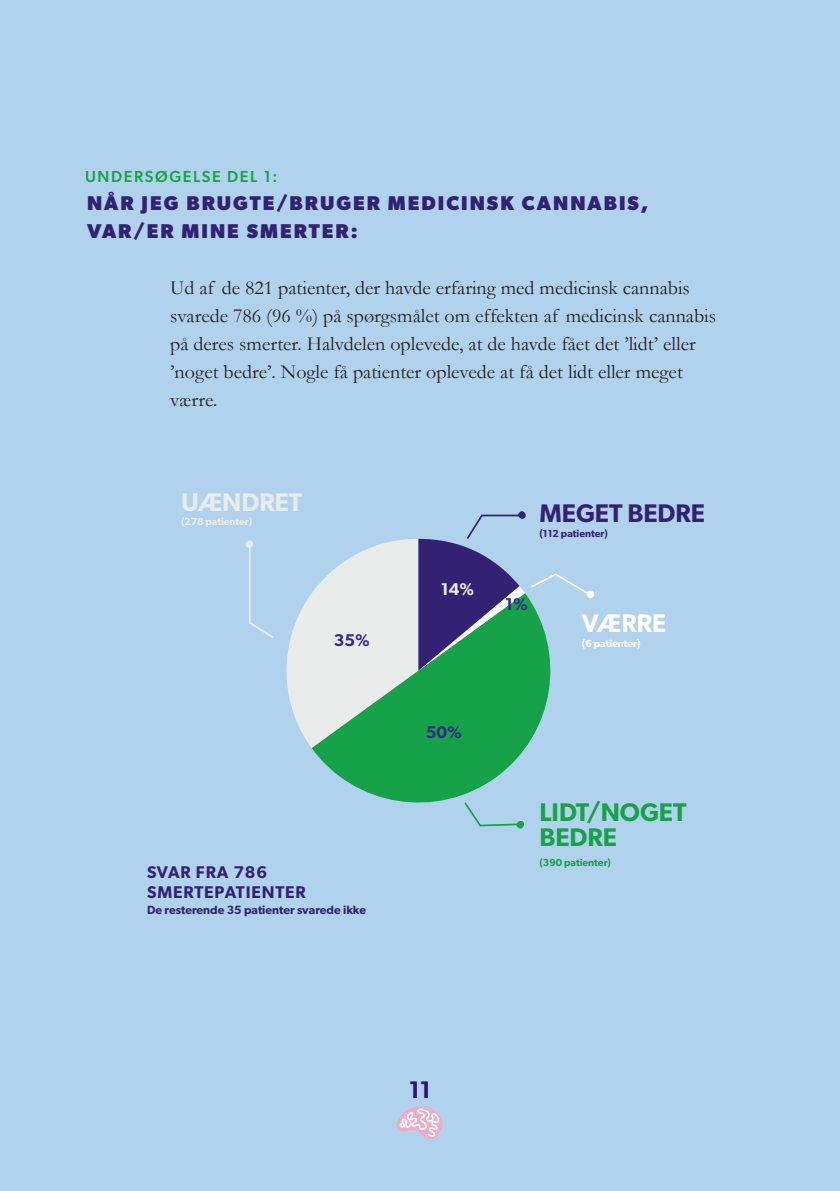
<style>
.page{position:relative;width:840px;height:1191px;background:#fff}
.page>*{position:absolute;margin:0;border:0;box-sizing:border-box;transform-origin:0 0}
.t1{font:25.6px/25.6px "Gibson Semi Bold 6";color:#16a248}
.t2{font:25.6px "Gibson Semi Bold 6";color:#332273}
.t3{font:25.6px "Gibson Semi Bold 6";color:#eaecec}
.t4{font:25.6px "Gibson Semi Bold 6";color:#fff}
.t5{font:600 24px "Gibson";color:#2e1478}
.t6{font:20px/28px "Garamond";color:#231f20}
.t7{font:700 20px/28px "Gibson";letter-spacing:.1em;color:#332273}
.t8{font:17px/20.4px "Gibson Semi Bold 6";letter-spacing:.05em;color:#332273}
.t9{font:17px "Gibson Semi Bold 6";color:#302c89}
.t10{font:17px "Gibson Semi Bold 6";color:#eaecec}
.t11{font:500 16px "Gibson";letter-spacing:.1em;color:#16a248}
.t12{font:12px "Gibson Semi Bold 6";color:#332273}
.t13{font:10.2px "Gibson Semi Bold 6";color:#332273}
.t14{font:10.2px "Gibson Semi Bold 6";color:#16a248}
.t15{font:10.2px "Gibson Semi Bold 6";color:#eaecec}
.t16{font:10.2px "Gibson Semi Bold 6";color:#fff}
</style>
<div class="page">
<div style="left:0;top:0;width:839px;height:1191px;background:#b1d2ec"></div>
<svg style="left:311px;top:748px;width:214px;height:55px;fill:#16a248"></svg>
<svg style="left:245px;top:511px;width:349px;height:237px"></svg>
<svg style="left:462px;top:800px;width:62px;height:29px"></svg>
<svg style="left:396px;top:1106px;width:47px;height:33px"></svg>
<p class="t11" style="left:85px;top:166px;width:194px">UNDERSØGELSE DEL 1:</p>
<h2 class="t7" style="left:87px;top:189px;width:562px">NÅR JEG BRUGTE/BRUGER MEDICINSK CANNABIS,<br>VAR/ER MINE SMERTER:</h2>
<p class="t6" style="left:170px;top:273px;width:547px">Ud af de 821 patienter, der havde erfaring med medicinsk cannabis svarede 786 (96 %) på spørgsmålet om effekten af medicinsk cannabis på deres smerter. Halvdelen oplevede, at de havde fået det ’lidt’ eller ’noget bedre’. Nogle få patienter oplevede at få det lidt eller meget værre.</p>
<p class="t3" style="left:181px;top:486px;width:123px">UÆNDRET</p>
<p class="t15" style="left:181px;top:516px;width:73px">(278 patienter)</p>
<p class="t10" style="left:440px;top:579px;width:35px">14%</p>
<p class="t2" style="left:539px;top:498px;width:167px">MEGET BEDRE</p>
<p class="t13" style="left:539px;top:527px;width:70px">(112 patienter)</p>
<p class="t9" style="left:505px;top:594px;width:24px">1%</p>
<p class="t4" style="left:581px;top:608px;width:86px">VÆRRE</p>
<p class="t9" style="left:334px;top:630px;width:38px">35%</p>
<p class="t16" style="left:581px;top:637px;width:60px">(6 patienter)</p>
<p class="t9" style="left:425px;top:722px;width:38px">50%</p>
<p class="t8" style="left:147px;top:861px;width:160px">SVAR FRA 786<br>SMERTEPATIENTER</p>
<p class="t12" style="left:147px;top:902px;width:220px">De resterende 35 patienter svarede ikke</p>
<p class="t5" style="left:408px;top:1075px;width:24px">11</p>
<p class="t1" style="left:539px;top:798px;width:148px">LIDT/NOGET<br>BEDRE</p>
<p class="t14" style="left:539px;top:856px;width:73px">(390 patienter)</p>
</div>
